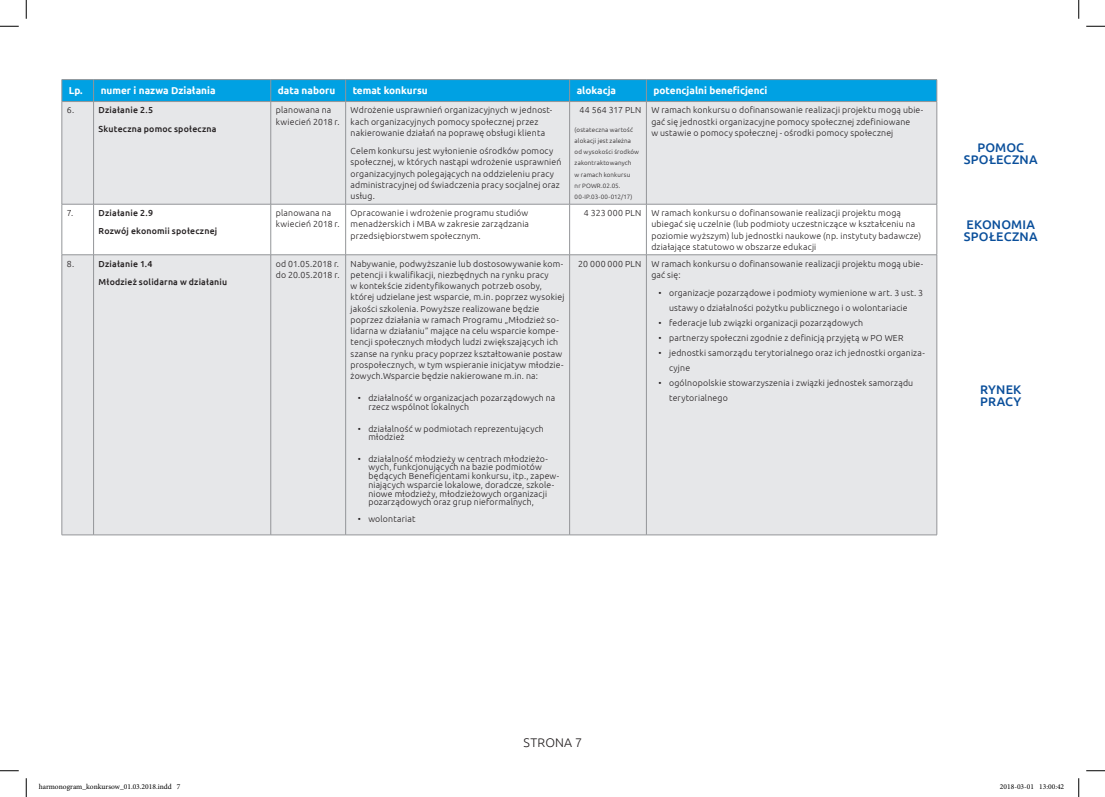
<style>
.page{position:relative;width:1105px;height:797px;background:#fff}
.page>*{position:absolute;margin:0;border:0;box-sizing:border-box;transform-origin:0 0}
.t1{font:500 12.5px/11.2px "Ubuntu";letter-spacing:.015em;color:#0a4f9b}
.t2{font:300 12.5px "Ubuntu";letter-spacing:.02em;color:#231f20}
.t3{font:700 10px "Ubuntu";color:#fff}
.t4{font:300 8.75px/11.2px "Ubuntu";letter-spacing:.02em;color:#231f20}
.t5{font:500 8.75px/18.4px "Ubuntu";letter-spacing:.02em;color:#231f20}
.t6{font:300 8.75px/11.2px "Ubuntu";color:#231f20}
.t7{font:7.5px "Minion Pro";color:#000}
.t8{font:300 6.25px/11.2px "Ubuntu";letter-spacing:.025em;color:#231f20}
</style>
<div class="page">
<svg style="left:63px;top:102px;width:874px;height:432px;background:#e8e9eb"></svg>
<hr style="left:62px;top:79px;width:32px;height:1px;background:#939598">
<hr style="left:94px;top:79px;width:177px;height:1px;background:#939598">
<hr style="left:271px;top:79px;width:75px;height:1px;background:#939598">
<hr style="left:346px;top:79px;width:224px;height:1px;background:#939598">
<hr style="left:570px;top:79px;width:76px;height:1px;background:#939598">
<hr style="left:646px;top:79px;width:291px;height:1px;background:#939598">
<svg style="left:62px;top:80px;width:876px;height:21px;background:#02a0e1"></svg>
<hr style="left:62px;top:101px;width:32px;height:1px;background:#939598">
<hr style="left:62px;top:102px;width:1px;height:102px;background:#939598">
<hr style="left:94px;top:101px;width:177px;height:1px;background:#939598">
<hr style="left:93px;top:102px;width:1px;height:102px;background:#939598">
<hr style="left:271px;top:101px;width:75px;height:1px;background:#939598">
<hr style="left:271px;top:102px;width:1px;height:102px;background:#939598">
<hr style="left:346px;top:101px;width:224px;height:1px;background:#939598">
<hr style="left:345px;top:102px;width:1px;height:102px;background:#939598">
<hr style="left:570px;top:101px;width:76px;height:1px;background:#939598">
<hr style="left:569px;top:102px;width:1px;height:102px;background:#939598">
<hr style="left:646px;top:101px;width:291px;height:1px;background:#939598">
<hr style="left:646px;top:102px;width:1px;height:102px;background:#939598">
<hr style="left:937px;top:102px;width:1px;height:102px;background:#939598">
<hr style="left:62px;top:204px;width:32px;height:1px;background:#939598">
<hr style="left:62px;top:204px;width:1px;height:50px;background:#939598">
<hr style="left:94px;top:204px;width:177px;height:1px;background:#939598">
<hr style="left:93px;top:204px;width:1px;height:50px;background:#939598">
<hr style="left:271px;top:204px;width:75px;height:1px;background:#939598">
<hr style="left:271px;top:204px;width:1px;height:50px;background:#939598">
<hr style="left:346px;top:204px;width:224px;height:1px;background:#939598">
<hr style="left:345px;top:204px;width:1px;height:50px;background:#939598">
<hr style="left:570px;top:204px;width:76px;height:1px;background:#939598">
<hr style="left:569px;top:204px;width:1px;height:50px;background:#939598">
<hr style="left:646px;top:204px;width:291px;height:1px;background:#939598">
<hr style="left:646px;top:204px;width:1px;height:50px;background:#939598">
<hr style="left:937px;top:204px;width:1px;height:50px;background:#939598">
<hr style="left:62px;top:254px;width:32px;height:1px;background:#939598">
<hr style="left:62px;top:255px;width:1px;height:279px;background:#939598">
<hr style="left:94px;top:254px;width:177px;height:1px;background:#939598">
<hr style="left:93px;top:255px;width:1px;height:279px;background:#939598">
<hr style="left:271px;top:254px;width:75px;height:1px;background:#939598">
<hr style="left:271px;top:255px;width:1px;height:279px;background:#939598">
<hr style="left:346px;top:254px;width:224px;height:1px;background:#939598">
<hr style="left:345px;top:255px;width:1px;height:279px;background:#939598">
<hr style="left:570px;top:254px;width:76px;height:1px;background:#939598">
<hr style="left:569px;top:255px;width:1px;height:279px;background:#939598">
<hr style="left:646px;top:254px;width:291px;height:1px;background:#939598">
<hr style="left:646px;top:255px;width:1px;height:279px;background:#939598">
<hr style="left:937px;top:255px;width:1px;height:279px;background:#939598">
<hr style="left:62px;top:534px;width:32px;height:1px;background:#939598">
<hr style="left:94px;top:534px;width:177px;height:1px;background:#939598">
<hr style="left:271px;top:534px;width:75px;height:1px;background:#939598">
<hr style="left:346px;top:534px;width:224px;height:1px;background:#939598">
<hr style="left:570px;top:534px;width:76px;height:1px;background:#939598">
<hr style="left:646px;top:534px;width:291px;height:1px;background:#939598">
<svg style="left:0;top:25px;width:19px;height:2px"></svg>
<svg style="left:1086px;top:25px;width:19px;height:2px"></svg>
<svg style="left:0;top:770px;width:19px;height:1px"></svg>
<svg style="left:1086px;top:770px;width:19px;height:1px"></svg>
<svg style="left:25px;top:0;width:2px;height:19px"></svg>
<svg style="left:25px;top:778px;width:2px;height:19px"></svg>
<svg style="left:1078px;top:0;width:1px;height:19px"></svg>
<svg style="left:1078px;top:778px;width:1px;height:19px"></svg>
<p class="t3" style="left:69px;top:85px;width:148px">Lp. numer i nazwa Działania</p>
<p class="t3" style="left:278px;top:85px;width:59px">data naboru</p>
<p class="t3" style="left:353px;top:85px;width:76px">temat konkursu</p>
<p class="t3" style="left:577px;top:85px;width:41px">alokacja</p>
<p class="t3" style="left:653px;top:85px;width:116px">potencjalni beneficjenci</p>
<p class="t4" style="left:67px;top:104px;width:9px">6.</p>
<p class="t5" style="left:99px;top:101px;width:119px">Działanie 2.5<br>Skuteczna pomoc społeczna</p>
<p class="t4" style="left:276px;top:104px;width:65px">planowana na kwiecień 2018 r.</p>
<p class="t4" style="left:351px;top:104px;width:203px">Wdrożenie usprawnień organizacyjnych w jednost&shy;kach organizacyjnych pomocy społecznej przez nakierowanie działań na poprawę obsługi klienta</p>
<p class="t4" style="left:351px;top:145px;width:212px">Celem konkursu jest wyłonienie ośrodków pomocy społecznej, w których nastąpi wdrożenie usprawnień organizacyjnych polegających na oddzieleniu pracy administracyjnej od świadczenia pracy socjalnej oraz usług.</p>
<p class="t4" style="left:651px;top:104px;width:273px">W ramach konkursu o dofinansowanie realizacji projektu mogą ubie&shy;gać się jednostki organizacyjne pomocy społecznej zdefiniowane<br>w ustawie o pomocy społecznej - ośrodki pomocy społecznej</p>
<p class="t4" style="left:579px;top:104px;width:63px">44 564 317 PLN</p>
<p class="t8" style="left:575px;top:124px;width:66px">(ostateczna wartość alokacji jest zależna od wysokości środków zakontraktowanych<br>w ramach konkursu<br>nr POWR.02.05.<br>00-IP.03-00-012/17)</p>
<p class="t4" style="left:67px;top:207px;width:8px">7.</p>
<p class="t5" style="left:99px;top:203px;width:120px">Działanie 2.9<br>Rozwój ekonomii społecznej</p>
<p class="t4" style="left:276px;top:207px;width:65px">planowana na kwiecień 2018 r.</p>
<p class="t4" style="left:351px;top:207px;width:180px;text-align:justify">Opracowanie i wdrożenie programu studiów menadżerskich i MBA w zakresie zarządzania przedsiębiorstwem społecznym.</p>
<p class="t4" style="left:651px;top:207px;width:271px;text-indent:-68px">4 323 000 PLN W ramach konkursu o dofinansowanie realizacji projektu mogą ubiegać się uczelnie (lub podmioty uczestniczące w kształceniu na poziomie wyższym) lub jednostki naukowe (np. instytuty badawcze) działające statutowo w obszarze edukacji</p>
<p class="t4" style="left:67px;top:258px;width:9px">8.</p>
<p class="t5" style="left:99px;top:254px;width:130px">Działanie 1.4<br>Młodzież solidarna w działaniu</p>
<p class="t6" style="left:276px;top:258px;width:65px">od 01.05.2018 r. do 20.05.2018 r.</p>
<p class="t4" style="left:351px;top:258px;width:215px">Nabywanie, podwyższanie lub dostosowywanie kom&shy;petencji i kwalifikacji, niezbędnych na rynku pracy<br>w kontekście zidentyfikowanych potrzeb osoby, której udzielane jest wsparcie, m.in. poprzez wysokiej jakości szkolenia. Powyższe realizowane będzie poprzez działania w ramach Programu „Młodzież so&shy;lidarna w działaniu” mające na celu wsparcie kompe&shy;tencji społecznych młodych ludzi zwiększających ich szanse na rynku pracy poprzez kształtowanie postaw prospołecznych, w tym wspieranie inicjatyw młodzie&shy;żowych.Wsparcie będzie nakierowane m.in. na:</p>
<p class="t4" style="left:368px;top:394px;width:189px;line-height:8.8px;text-indent:-11px">• działalność w organizacjach pozarządowych na rzecz wspólnot lokalnych</p>
<p class="t4" style="left:368px;top:424px;width:177px;line-height:8.8px;text-indent:-11px">• działalność w podmiotach reprezentujących młodzież</p>
<p class="t4" style="left:368px;top:454px;width:192px;line-height:8.8px;text-indent:-11px">• działalność młodzieży w centrach młodzieżo&shy;wych, funkcjonujących na bazie podmiotów będących Beneficjentami konkursu, itp., zapew&shy;niających wsparcie lokalowe, doradcze, szkole&shy;niowe młodzieży, młodzieżowych organizacji pozarządowych oraz grup nieformalnych,</p>
<p class="t4" style="left:358px;top:512px;width:59px">• wolontariat</p>
<p class="t4" style="left:651px;top:258px;width:273px;text-indent:-73px">20 000 000 PLN W ramach konkursu o dofinansowanie realizacji projektu mogą ubie&shy;gać się:</p>
<p class="t4" style="left:658px;top:285px;width:266px;line-height:15px;text-align:center">• organizacje pozarządowe i podmioty wymienione w art. 3 ust. 3 ustawy o działalności pożytku publicznego i o wolontariacie</p>
<p class="t4" style="left:658px;top:317px;width:206px">• federacje lub związki organizacji pozarządowych</p>
<p class="t4" style="left:658px;top:332px;width:246px">• partnerzy społeczni zgodnie z definicją przyjętą w PO WER</p>
<p class="t4" style="left:669px;top:345px;width:257px;line-height:15px;text-indent:-11px">• jednostki samorządu terytorialnego oraz ich jednostki organiza&shy;cyjne</p>
<p class="t4" style="left:669px;top:375px;width:246px;line-height:15px;text-indent:-11px">• ogólnopolskie stowarzyszenia i związki jednostek samorządu terytorialnego</p>
<h1 class="t1" style="left:964px;top:142px;width:75px;text-align:center">POMOC<br>SPOŁECZNA</h1>
<h1 class="t1" style="left:964px;top:219px;width:75px">EKONOMIA<br>SPOŁECZNA</h1>
<h1 class="t1" style="left:980px;top:384px;width:43px">RYNEK<br>PRACY</h1>
<h1 class="t2" style="left:524px;top:734px;width:60px">STRONA 7</h1>
<p class="t7" style="left:39px;top:782px;width:143px">harmonogram_konkursow_01.03.2018.indd 7</p>
<p class="t7" style="left:1000px;top:782px;width:66px">2018-03-01 13:00:42</p>
</div>
